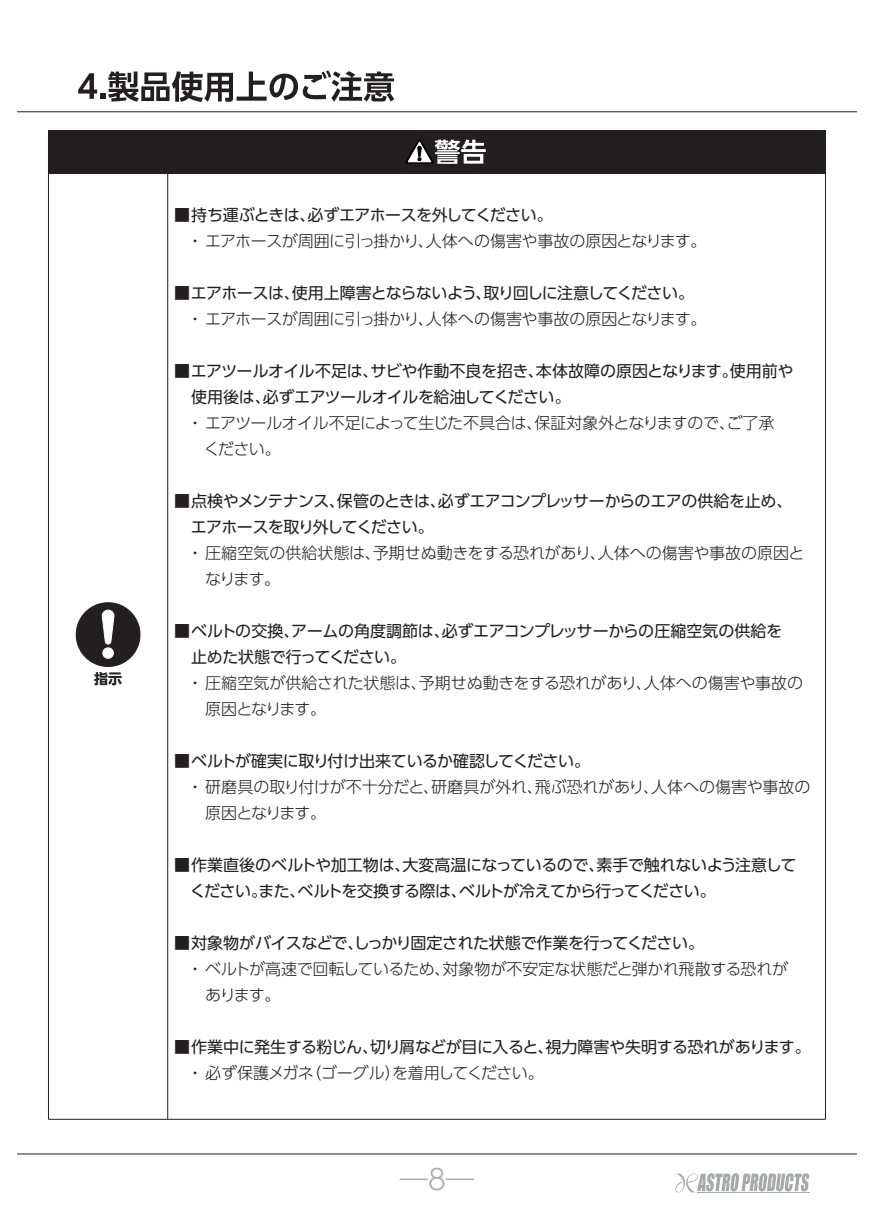
<style>
.page{position:relative;width:874px;height:1225px;background:#fff}
.page>*{position:absolute;margin:0;border:0;box-sizing:border-box;transform-origin:0 0}
.t1{font:300 28px "UD Shin Go Pr 6";color:#a8a9ad}
.t2{font:16px/26px "UD Shin Go Pr 6";letter-spacing:-.03em;color:#231f20}
.t3{font:300 16px/26px "UD Shin Go Pr 6";letter-spacing:-.02em;color:#231f20}
.t4{font:300 16px/26px "UD Shin Go Pr 6";color:#231f20}
.t5{font:700 14px "UD Shin Go Pr 6";color:#231f20}
</style>
<div class="page">
<svg style="left:675px;top:1173px;width:133px;height:20px"></svg>
<hr style="left:696px;top:1192px;width:113px;height:1px;background:#a8a9ad">
<hr style="left:17px;top:1153px;width:839px;height:1px;background:#231f20">
<hr style="left:17px;top:111px;width:839px;height:1px;background:#231f20">
<hr style="left:48px;top:130px;width:1px;height:989px;background:#231f20">
<hr style="left:48px;top:1118px;width:777px;height:1px;background:#231f20">
<hr style="left:824px;top:130px;width:1px;height:989px;background:#231f20">
<hr style="left:167px;top:130px;width:1px;height:989px;background:#231f20">
<svg style="left:78px;top:70px;width:316px;height:32px"></svg>
<div style="left:48px;top:130px;width:777px;height:43px;background:#231f20"></div>
<svg style="left:405px;top:139px;width:80px;height:25px"></svg>
<svg style="left:76px;top:602px;width:64px;height:64px"></svg>
<p class="t5" style="left:94px;top:667px;width:29px">指示</p>
<p class="t2" style="left:174px;top:201px;width:380px">■ 持ち運ぶときは、必ずエアホースを外してください。</p>
<p class="t3" style="left:187px;top:227px;width:520px">・ エアホースが周囲に引っ掛かり、人体への傷害や事故の原因となります。</p>
<p class="t2" style="left:174px;top:279px;width:521px">■ エアホースは、使用上障害とならないよう、取り回しに注意してください。</p>
<p class="t3" style="left:187px;top:305px;width:520px">・ エアホースが周囲に引っ掛かり、人体への傷害や事故の原因となります。</p>
<p class="t2" style="left:191px;top:357px;width:603px;text-indent:-17px">■ エアツールオイル不足は、サビや作動不良を招き、本体故障の原因となります。使用前や使用後は、必ずエアツールオイルを給油してください。</p>
<p class="t3" style="left:204px;top:409px;width:571px;text-indent:-17px">・ エアツールオイル不足によって生じた不具合は、保証対象外となりますので、ご了承ください。</p>
<p class="t2" style="left:191px;top:487px;width:602px;text-indent:-17px">■ 点検やメンテナンス、保管のときは、必ずエアコンプレッサーからのエアの供給を止め、エアホースを取り外してください。</p>
<p class="t4" style="left:205px;top:539px;width:600px;text-indent:-18px">・ 圧縮空気の供給状態は、予期せぬ動きをする恐れがあり、人体への傷害や事故の原因となります。</p>
<p class="t2" style="left:191px;top:617px;width:592px;text-indent:-17px">■ ベルトの交換、アームの角度調節は、必ずエアコンプレッサーからの圧縮空気の供給を止めた状態で行ってください。</p>
<p class="t3" style="left:205px;top:669px;width:599px;text-indent:-18px">・ 圧縮空気が供給された状態は、予期せぬ動きをする恐れがあり、人体への傷害や事故の原因となります。</p>
<p class="t2" style="left:174px;top:747px;width:417px">■ ベルトが確実に取り付け出来ているか確認してください。</p>
<p class="t4" style="left:205px;top:773px;width:606px;text-indent:-18px">・ 研磨具の取り付けが不十分だと、研磨具が外れ、飛ぶ恐れがあり、人体への傷害や事故の原因となります。</p>
<p class="t2" style="left:190px;top:851px;width:607px;text-indent:-16px">■ 作業直後のベルトや加工物は、大変高温になっているので、素手で触れないよう注意してください。また、ベルトを交換する際は、ベルトが冷えてから行ってください。</p>
<p class="t2" style="left:174px;top:929px;width:531px">■ 対象物がバイスなどで、しっかり固定された状態で作業を行ってください。</p>
<p class="t3" style="left:205px;top:955px;width:584px;text-indent:-18px">・ ベルトが高速で回転しているため、対象物が不安定な状態だと弾かれ飛散する恐れがあります。</p>
<p class="t2" style="left:174px;top:1033px;width:637px">■ 作業中に発生する粉じん、切り屑などが目に入ると、視力障害や失明する恐れがあります。</p>
<p class="t3" style="left:187px;top:1059px;width:358px">・ 必ず保護メガネ（ゴーグル）を着用してください。</p>
<h1 class="t1" style="left:399px;top:1156px;width:76px">―8―</h1>
</div>
